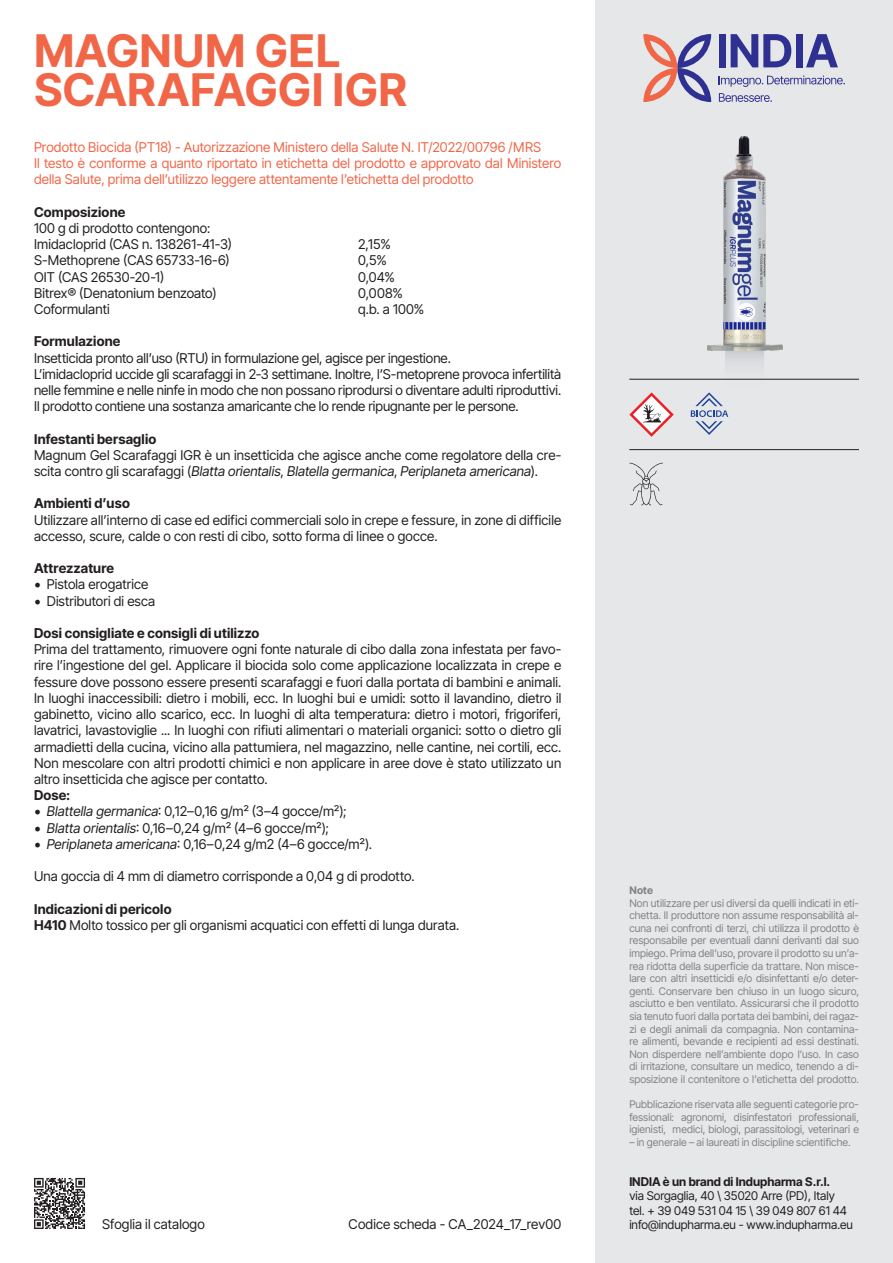
<style>
.page{position:relative;width:893px;height:1263px;background:#fff}
.page>*{position:absolute;margin:0;border:0;box-sizing:border-box;transform-origin:0 0}
.t1{font:700 45px/39px "Inter Tight";letter-spacing:.02em;color:#f26648}
.t2{font:13.5px/16.2px "Inter Tight";letter-spacing:.01em;color:#231f20;text-align:justify}
.t3{font:13.5px/16.2px "Inter Tight";letter-spacing:.01em;color:#f26648}
.t4{font:700 13.5px "Inter Tight";letter-spacing:.015em;color:#231f20}
.t5{font:12px "Inter Tight";color:#231f20}
.t6{font:700 12px "Inter Tight";color:#231f20}
.t7{font:10.5px/12.6px "Inter Tight";letter-spacing:.01em;color:#808285;text-align:justify}
.t8{font:700 10.5px "Inter Tight";color:#808285}
.s1{font-style:italic}
.s2{font-family:"Minion Pro";font-size:18px}
.s3{font-weight:700}
</style>
<div class="page">
<div style="left:595px;top:0;width:298px;height:1263px;background:#e6e7e9"></div>
<svg style="left:719px;top:75px;width:126px;height:12px"></svg>
<svg style="left:719px;top:93px;width:53px;height:9px"></svg>
<svg style="left:643px;top:34px;width:68px;height:68px"></svg>
<div style="left:719px;top:34px;width:7px;height:33px;background:#2e3092"></div>
<svg style="left:731px;top:34px;width:60px;height:33px"></svg>
<div style="left:796px;top:34px;width:7px;height:33px;background:#2e3092"></div>
<svg style="left:806px;top:34px;width:32px;height:33px"></svg>
<svg style="left:34px;top:1178px;width:51px;height:51px"></svg>
<svg style="left:725px;top:344px;width:39px;height:68px"></svg>
<hr style="left:629px;top:379px;width:230px;height:1px;background:#231f20">
<hr style="left:629px;top:449px;width:230px;height:1px;background:#231f20">
<svg style="left:629px;top:392px;width:45px;height:45px"></svg>
<svg style="left:691px;top:392px;width:37px;height:43px"></svg>
<svg style="left:629px;top:463px;width:34px;height:42px"></svg>
<img style="left:708px;top:136px;width:75px;height:215px">
<p class="t1" style="left:34px;top:30px;width:374px">MAGNUM GEL<br>SCARAFAGGI IGR</p>
<p class="t3" style="left:34px;top:139px;width:509px">Prodotto Biocida (PT18) - Autorizzazione Ministero della Salute N. IT/2022/00796 /MRS</p>
<p class="t3" style="left:34px;top:155px;width:529px">Il testo è conforme a quanto riportato in etichetta del prodotto e approvato dal Ministero della Salute, prima dell’utilizzo leggere attentamente l’etichetta del prodotto</p>
<p class="t4" style="left:34px;top:202px;width:93px">Composizione</p>
<p class="t2" style="left:34px;top:220px;width:178px">100 g di prodotto contengono:</p>
<p class="t2" style="left:34px;top:236px;width:199px">Imidacloprid (CAS n. 138261-41-3)</p>
<p class="t2" style="left:358px;top:236px;width:34px">2,15%</p>
<p class="t2" style="left:34px;top:252px;width:197px">S-Methoprene (CAS 65733-16-6)</p>
<p class="t2" style="left:358px;top:252px;width:30px">0,5%</p>
<p class="t2" style="left:34px;top:268px;width:132px">OIT (CAS 26530-20-1)</p>
<p class="t2" style="left:358px;top:268px;width:38px">0,04%</p>
<p class="t2" style="left:34px;top:284px;width:184px">Bitrex® (Denatonium benzoato)</p>
<p class="t2" style="left:358px;top:284px;width:46px">0,008%</p>
<p class="t2" style="left:34px;top:301px;width:77px">Coformulanti</p>
<p class="t2" style="left:358px;top:301px;width:68px">q.b. a 100%</p>
<p class="t4" style="left:34px;top:331px;width:88px">Formulazione</p>
<p class="t2" style="left:34px;top:349px;width:418px">Insetticida pronto all’uso (RTU) in formulazione gel, agisce per ingestione.</p>
<p class="t2" style="left:34px;top:365px;width:529px">L’imidacloprid uccide gli scarafaggi in 2-3 settimane. Inoltre, l’S-metoprene provoca infertilità nelle femmine e nelle ninfe in modo che non possano riprodursi o diventare adulti riproduttivi.<br>Il prodotto contiene una sostanza amaricante che lo rende ripugnante per le persone.</p>
<p class="t4" style="left:34px;top:429px;width:124px">Infestanti bersaglio</p>
<p class="t2" style="left:34px;top:446px;width:529px">Magnum Gel Scarafaggi IGR è un insetticida che agisce anche come regolatore della cre&shy;scita contro gli scarafaggi (<span class="s1">Blatta orientalis</span>, <span class="s1">Blatella germanica</span>, <span class="s1">Periplaneta americana</span>).</p>
<p class="t4" style="left:34px;top:493px;width:97px">Ambienti d’uso</p>
<p class="t2" style="left:34px;top:511px;width:529px">Utilizzare all’interno di case ed edifici commerciali solo in crepe e fessure, in zone di difficile accesso, scure, calde o con resti di cibo, sotto forma di linee o gocce.</p>
<p class="t4" style="left:34px;top:558px;width:82px">Attrezzature</p>
<p class="t2" style="left:34px;top:576px;width:116px"><span class="s2">•</span> Pistola erogatrice</p>
<p class="t2" style="left:34px;top:592px;width:123px"><span class="s2">•</span> Distributori di esca</p>
<p class="t4" style="left:34px;top:623px;width:227px">Dosi consigliate e consigli di utilizzo</p>
<p class="t2" style="left:34px;top:641px;width:529px">Prima del trattamento, rimuovere ogni fonte naturale di cibo dalla zona infestata per favo&shy;rire l’ingestione del gel. Applicare il biocida solo come applicazione localizzata in crepe e fessure dove possono essere presenti scarafaggi e fuori dalla portata di bambini e animali.<br>In luoghi inaccessibili: dietro i mobili, ecc. In luoghi bui e umidi: sotto il lavandino, dietro il gabinetto, vicino allo scarico, ecc. In luoghi di alta temperatura: dietro i motori, frigoriferi, lavatrici, lavastoviglie ... In luoghi con rifiuti alimentari o materiali organici: sotto o dietro gli armadietti della cucina, vicino alla pattumiera, nel magazzino, nelle cantine, nei cortili, ecc.<br>Non mescolare con altri prodotti chimici e non applicare in aree dove è stato utilizzato un altro insetticida che agisce per contatto.</p>
<p class="t4" style="left:34px;top:785px;width:38px">Dose:</p>
<p class="t2" style="left:34px;top:803px;width:314px"><span class="s2">•</span> <span class="s1">Blattella germanica</span>: 0,12–0,16 g/m² (3–4 gocce/m²);</p>
<p class="t2" style="left:34px;top:819px;width:296px"><span class="s2">•</span> <span class="s1">Blatta orientalis</span>: 0,16–0,24 g/m² (4–6 gocce/m²);</p>
<p class="t2" style="left:34px;top:835px;width:340px"><span class="s2">•</span> <span class="s1">Periplaneta americana</span>: 0,16–0,24 g/m2 (4–6 gocce/m²).</p>
<p class="t2" style="left:34px;top:868px;width:382px">Una goccia di 4 mm di diametro corrisponde a 0,04 g di prodotto.</p>
<p class="t4" style="left:34px;top:898px;width:139px">Indicazioni di pericolo</p>
<p class="t2" style="left:34px;top:916px;width:427px"><span class="s3">H410</span> Molto tossico per gli organismi acquatici con effetti di lunga durata.</p>
<p class="t2" style="left:102px;top:1216px;width:104px">Sfoglia il catalogo</p>
<p class="t2" style="left:349px;top:1216px;width:214px">Codice scheda - CA_2024_17_rev00</p>
<p class="t8" style="left:629px;top:882px;width:25px">Note</p>
<p class="t7" style="left:629px;top:896px;width:231px">Non utilizzare per usi diversi da quelli indicati in eti&shy;chetta. Il produttore non assume responsabilità al&shy;cuna nei confronti di terzi, chi utilizza il prodotto è responsabile per eventuali danni derivanti dal suo impiego. Prima dell’uso, provare il prodotto su un’a&shy;rea ridotta della superficie da trattare. Non misce&shy;lare con altri insetticidi e/o disinfettanti e/o deter&shy;genti. Conservare ben chiuso in un luogo sicuro, asciutto e ben ventilato. Assicurarsi che il prodotto sia tenuto fuori dalla portata dei bambini, dei ragaz&shy;zi e degli animali da compagnia. Non contamina&shy;re alimenti, bevande e recipienti ad essi destinati.<br>Non disperdere nell’ambiente dopo l’uso. In caso di irritazione, consultare un medico, tenendo a di&shy;sposizione il contenitore o l’etichetta del prodotto.</p>
<p class="t7" style="left:629px;top:1098px;width:231px">Pubblicazione riservata alle seguenti categorie pro&shy;fessionali: agronomi, disinfestatori professionali, igienisti, medici, biologi, parassitologi, veterinari e</p>
<p class="t7" style="left:629px;top:1135px;width:223px">– in generale – ai laureati in discipline scientifiche.</p>
<p class="t6" style="left:629px;top:1172px;width:202px">INDIA è un brand di Indupharma S.r.l.</p>
<p class="t5" style="left:629px;top:1187px;width:207px">via Sorgaglia, 40 \ 35020 Arre (PD), Italy</p>
<p class="t5" style="left:629px;top:1201px;width:219px">tel. + 39 049 531 04 15 \ 39 049 807 61 44</p>
<p class="t5" style="left:629px;top:1216px;width:225px">info@indupharma.eu - www.indupharma.eu</p>
</div>
